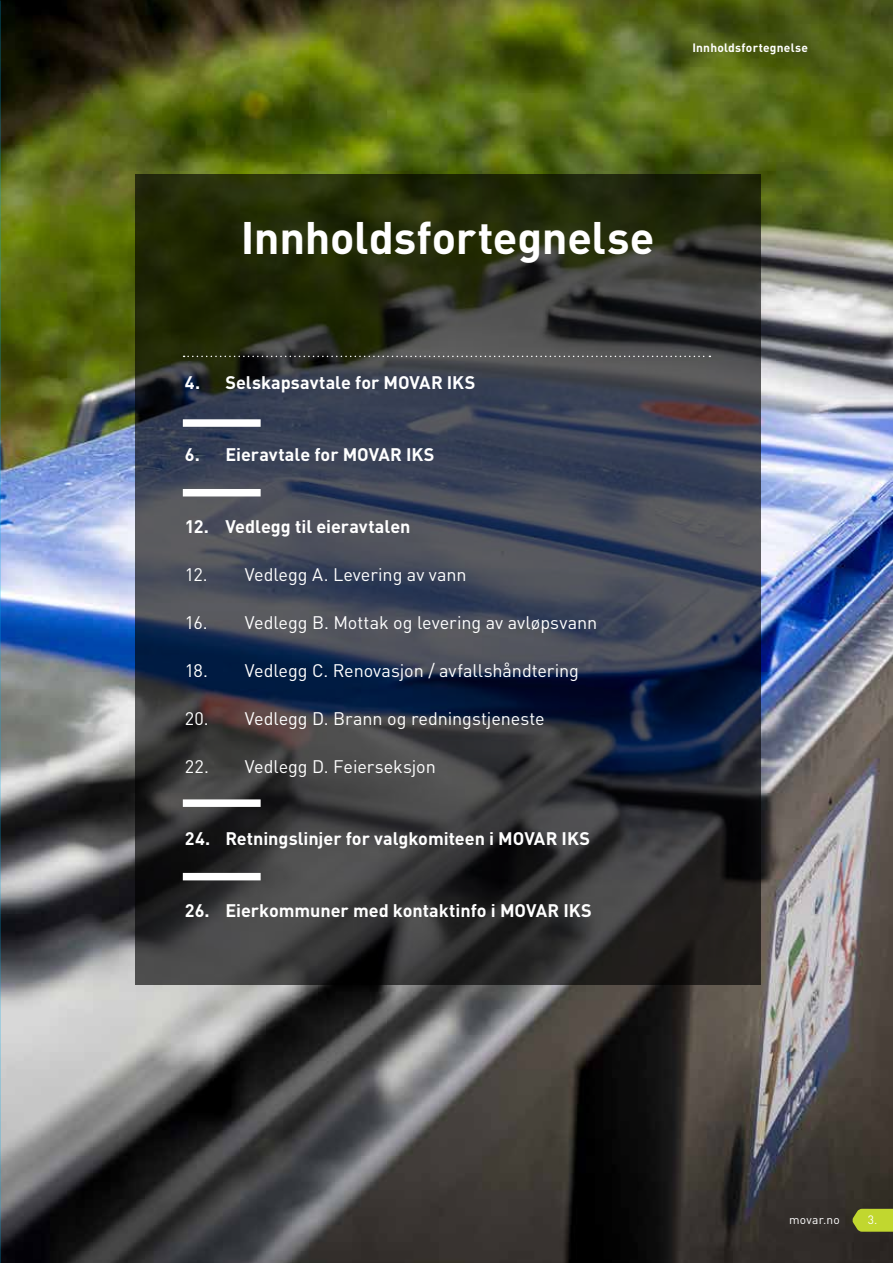
<style>
.page{position:relative;width:893px;height:1263px;background:#fff}
.page>*{position:absolute;margin:0;border:0;box-sizing:border-box;transform-origin:0 0}
.t1{font:700 45px "DIN Pro";letter-spacing:-.01em;color:#fff}
.t2{font:18px "DIN Pro";letter-spacing:-.005em;color:#fff}
.t3{font:700 18px "DIN Pro";color:#fff}
.t4{font:700 12px "DIN Pro";letter-spacing:.015em;color:#fff}
.t5{font:12px "DIN Pro";letter-spacing:.02em;color:#fff}
</style>
<div class="page">
<img style="left:0;top:0;width:893px;height:1263px">
<svg style="left:135px;top:174px;width:625px;height:810px;background:#323739"></svg>
<svg style="left:852px;top:1209px;width:41px;height:23px"></svg>
<svg style="left:184px;top:356px;width:526px;height:1px"></svg>
<div style="left:183px;top:799px;width:78px;height:8px;background:#fff"></div>
<div style="left:183px;top:873px;width:78px;height:7px;background:#fff"></div>
<div style="left:183px;top:489px;width:78px;height:7px;background:#fff"></div>
<div style="left:183px;top:419px;width:78px;height:8px;background:#fff"></div>
<p class="t4" style="left:692px;top:39px;width:117px">Innholdsfortegnelse</p>
<h1 class="t1" style="left:241px;top:207px;width:415px">Innholdsfortegnelse</h1>
<p class="t3" style="left:185px;top:370px;width:17px">4.</p>
<p class="t3" style="left:185px;top:442px;width:16px">6.</p>
<p class="t3" style="left:225px;top:370px;width:251px">Selskapsavtale for MOVAR IKS</p>
<p class="t3" style="left:225px;top:442px;width:211px">Eieravtale for MOVAR IKS</p>
<p class="t3" style="left:185px;top:514px;width:26px">12.</p>
<p class="t2" style="left:185px;top:562px;width:24px">12.</p>
<p class="t2" style="left:185px;top:610px;width:24px">16.</p>
<p class="t2" style="left:185px;top:658px;width:24px">18.</p>
<p class="t2" style="left:185px;top:706px;width:25px">20.</p>
<p class="t2" style="left:185px;top:754px;width:25px">22.</p>
<p class="t3" style="left:225px;top:514px;width:187px">Vedlegg til eieravtalen</p>
<p class="t2" style="left:245px;top:562px;width:223px">Vedlegg A. Levering av vann</p>
<p class="t2" style="left:245px;top:610px;width:354px">Vedlegg B. Mottak og levering av avløpsvann</p>
<p class="t2" style="left:245px;top:658px;width:336px">Vedlegg C. Renovasjon / avfallshåndtering</p>
<p class="t2" style="left:245px;top:706px;width:301px">Vedlegg D. Brann og redningstjeneste</p>
<p class="t2" style="left:245px;top:754px;width:193px">Vedlegg D. Feierseksjon</p>
<p class="t3" style="left:185px;top:826px;width:27px">24.</p>
<p class="t3" style="left:225px;top:826px;width:366px">Retningslinjer for valgkomiteen i MOVAR IKS</p>
<p class="t3" style="left:185px;top:898px;width:26px">26.</p>
<p class="t3" style="left:225px;top:898px;width:368px">Eierkommuner med kontaktinfo i MOVAR IKS</p>
<p class="t5" style="left:789px;top:1211px;width:52px">movar.no</p>
<p class="t5" style="left:868px;top:1211px;width:11px">3.</p>
</div>
